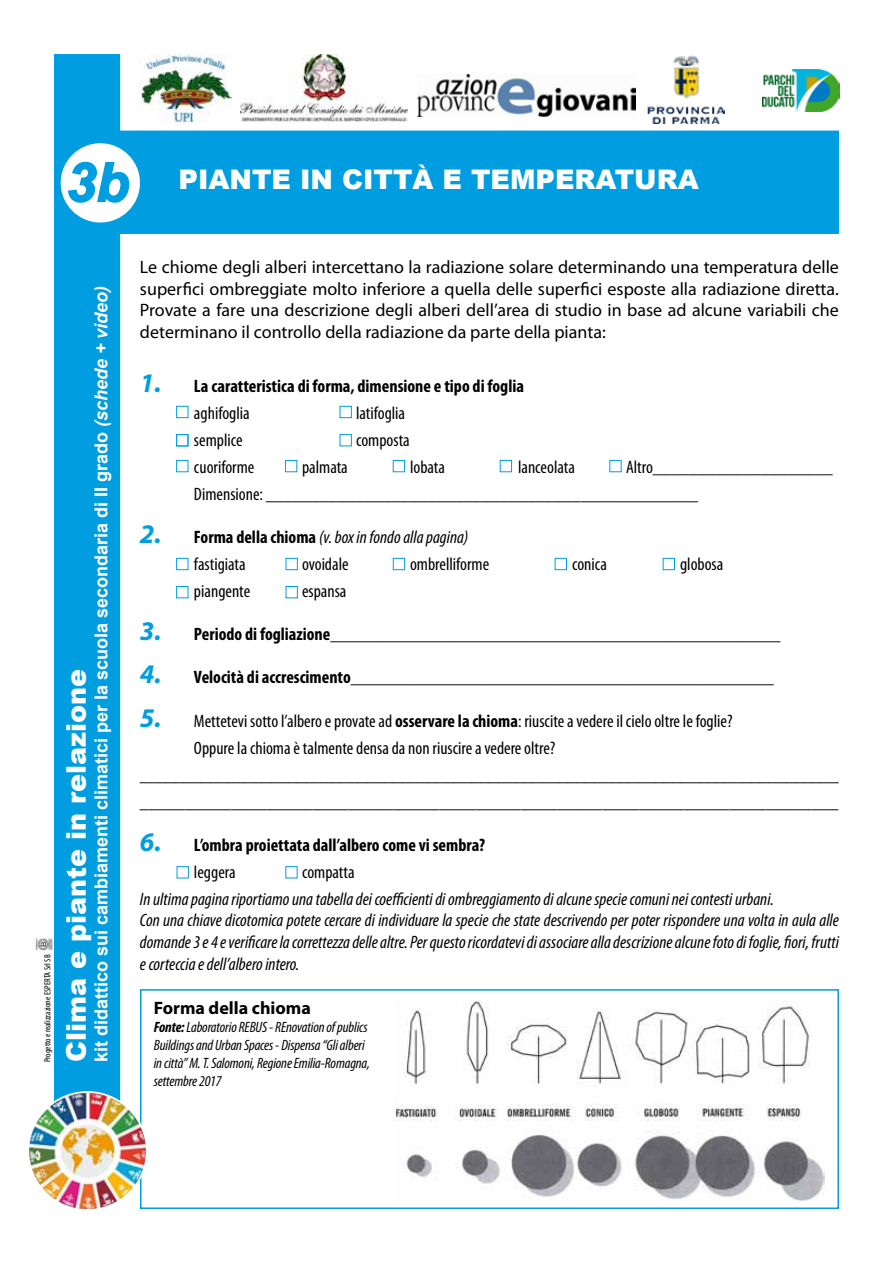
<style>
.page{position:relative;width:893px;height:1263px;background:#fff}
.page>*{position:absolute;margin:0;border:0;box-sizing:border-box;transform-origin:0 0}
.t1{font:900 27px "Arial";color:#fff}
.t2{font:18px/21.6px "Myriad Pro";color:#000;text-align:justify}
.t3{font:italic condensed 18px/21.6px "Myriad Pro";color:#000}
.t4{font:condensed 18px/27px "Myriad Pro";color:#000}
.t5{font:700 condensed 18px/27px "Myriad Pro";color:#000}
.t6{font:700 18px "Arial";color:#fff}
.t7{font:700 18px "Myriad Pro";color:#000}
.t8{font:italic condensed 15px/18px "Myriad Pro";letter-spacing:-.01em;color:#000}
.t9{font:condensed 9px "Myriad Pro";color:#000}
.s1{font-weight:700;font-style:italic;font-size:54px;color:#009ee0}
.s2{font-style:italic}
.s3{font-style:italic;font-stretch:normal;font-size:27px;color:#009ee0}
.s4{font-weight:400}
.s5{font-weight:700;font-stretch:normal;font-size:27px;color:#009ee0}
.s6{font-weight:700;font-style:normal}
.s7{font-style:normal}
.s8{font-weight:700;font-style:italic;font-size:27px;color:#009ee0}
.s9{font-weight:700;font-stretch:condensed}
.s10{font-weight:700;font-style:italic;font-stretch:normal;font-size:27px;color:#009ee0}
.s11{font-weight:700}
</style>
<div class="page">
<div style="left:54px;top:131px;width:785px;height:103px;background:#009ee0"></div>
<div style="left:54px;top:54px;width:66px;height:1143px;background:#009ee0"></div>
<img style="left:647px;top:56px;width:77px;height:68px">
<img style="left:762px;top:69px;width:77px;height:42px">
<img style="left:240px;top:54px;width:167px;height:68px">
<img style="left:140px;top:54px;width:91px;height:69px">
<img style="left:417px;top:74px;width:219px;height:43px">
<div style="left:61px;top:143px;width:79px;height:79px;background:#fff;border-radius:50%"></div>
<svg style="left:67px;top:161px;width:63px;height:42px"></svg>
<div style="left:176px;top:406px;width:12px;height:12px;border:1px solid #009ee0"></div>
<div style="left:340px;top:406px;width:12px;height:12px;border:1px solid #009ee0"></div>
<div style="left:340px;top:434px;width:12px;height:12px;border:1px solid #009ee0"></div>
<div style="left:176px;top:434px;width:12px;height:12px;border:1px solid #009ee0"></div>
<div style="left:176px;top:460px;width:12px;height:12px;border:1px solid #009ee0"></div>
<div style="left:285px;top:460px;width:12px;height:12px;border:1px solid #009ee0"></div>
<div style="left:393px;top:460px;width:12px;height:12px;border:1px solid #009ee0"></div>
<div style="left:500px;top:460px;width:12px;height:12px;border:1px solid #009ee0"></div>
<div style="left:610px;top:460px;width:11px;height:12px;border:1px solid #009ee0"></div>
<div style="left:176px;top:558px;width:12px;height:12px;border:1px solid #009ee0"></div>
<div style="left:286px;top:558px;width:12px;height:12px;border:1px solid #009ee0"></div>
<div style="left:393px;top:558px;width:12px;height:12px;border:1px solid #009ee0"></div>
<div style="left:555px;top:558px;width:12px;height:12px;border:1px solid #009ee0"></div>
<div style="left:663px;top:558px;width:12px;height:12px;border:1px solid #009ee0"></div>
<div style="left:176px;top:586px;width:12px;height:12px;border:1px solid #009ee0"></div>
<div style="left:286px;top:586px;width:12px;height:12px;border:1px solid #009ee0"></div>
<div style="left:177px;top:866px;width:12px;height:12px;border:1px solid #009ee0"></div>
<div style="left:286px;top:866px;width:11px;height:12px;border:1px solid #009ee0"></div>
<img style="left:395px;top:1000px;width:429px;height:200px">
<div style="left:140px;top:989px;width:699px;height:220px;border:2px solid #009ee0"></div>
<img style="left:28px;top:1092px;width:119px;height:118px;border-radius:59px">
<div style="left:27px;top:1091px;width:120px;height:120px;border:2px solid #fff;border-radius:50%"></div>
<img style="left:35px;top:938px;width:19px;height:14px">
<h1 class="t1" style="left:66px;top:160px;width:634px"><span class="s1">3b</span> PIANTE IN CITTÀ E TEMPERATURA</h1>
<p class="t9" style="left:42px;top:1062px;width:109px;rotate:-90deg">Progetto e realizzazione ESPERTA Srl SB</p>
<p class="t6" style="left:89px;top:1062px;width:780px;rotate:-90deg">kit didattico sui cambiamenti climatici per la scuola secondaria di II grado <span class="s2">(schede + video)</span></p>
<h1 class="t1" style="left:57px;top:1062px;width:395px;rotate:-90deg">Clima e piante in relazione</h1>
<p class="t2" style="left:140px;top:256px;width:700px">Le chiome degli alberi intercettano la radiazione solare determinando una temperatura delle superfici ombreggiate molto inferiore a quella delle superfici esposte alla radiazione diretta.<br>Provate a fare una descrizione degli alberi dell’area di studio in base ad alcune variabili che determinano il controllo della radiazione da parte della pianta:</p>
<p class="t5" style="left:194px;top:372px;width:331px;text-indent:-54px"><span class="s3">1.</span> La caratteristica di forma, dimensione e tipo di foglia <span class="s4">aghifoglia</span></p>
<p class="t4" style="left:356px;top:399px;width:51px">latifoglia</p>
<p class="t4" style="left:194px;top:426px;width:50px">semplice</p>
<p class="t4" style="left:356px;top:426px;width:55px">composta</p>
<p class="t4" style="left:194px;top:453px;width:62px">cuoriforme</p>
<p class="t4" style="left:302px;top:453px;width:47px">palmata</p>
<p class="t4" style="left:410px;top:453px;width:37px">lobata</p>
<p class="t4" style="left:518px;top:453px;width:59px">lanceolata</p>
<p class="t4" style="left:194px;top:453px;width:640px;text-indent:432px">Altro____________________<br>Dimensione: ________________________________________________</p>
<p class="t3" style="left:194px;top:523px;width:276px;line-height:27px;text-indent:-54px"><span class="s5">2.</span> <span class="s6">Forma della chioma</span> (v. box in fondo alla pagina) <span class="s7">fastigiata</span></p>
<p class="t4" style="left:302px;top:550px;width:48px">ovoidale</p>
<p class="t4" style="left:410px;top:550px;width:81px">ombrelliforme</p>
<p class="t4" style="left:572px;top:550px;width:36px">conica</p>
<p class="t4" style="left:680px;top:550px;width:45px">globosa</p>
<p class="t4" style="left:194px;top:577px;width:58px">piangente</p>
<p class="t4" style="left:302px;top:577px;width:46px">espansa</p>
<p class="t2" style="left:140px;top:623px;width:642px"><span class="s8">3.</span> <span class="s9">Periodo di fogliazione</span>__________________________________________________</p>
<p class="t2" style="left:140px;top:666px;width:635px"><span class="s8">4.</span> <span class="s9">Velocità di accrescimento</span>_______________________________________________</p>
<p class="t4" style="left:194px;top:707px;width:540px;text-indent:-54px"><span class="s10">5.</span> Mettetevi sotto l’albero e provate ad <span class="s11">osservare la chioma</span>: riuscite a vedere il cielo oltre le foglie?<br>Oppure la chioma è talmente densa da non riuscire a vedere oltre?</p>
<p class="t2" style="left:140px;top:761px;width:700px;line-height:27px">________________________________________________________________________________ _____________________________________________________________________________</p>
<p class="t5" style="left:194px;top:831px;width:293px;text-indent:-54px"><span class="s3">6.</span> L’ombra proiettata dall’albero come vi sembra? <span class="s4">leggera</span></p>
<p class="t4" style="left:302px;top:858px;width:54px">compatta</p>
<p class="t3" style="left:140px;top:888px;width:700px">In ultima pagina riportiamo una tabella dei coefficienti di ombreggiamento di alcune specie comuni nei contesti urbani.<br>Con una chiave dicotomica potete cercare di individuare la specie che state descrivendo per poter rispondere una volta in aula alle domande 3 e 4 e verificare la correttezza delle altre. Per questo ricordatevi di associare alla descrizione alcune foto di foglie, fiori, frutti e corteccia e dell’albero intero.</p>
<p class="t7" style="left:154px;top:996px;width:159px">Forma della chioma</p>
<p class="t8" style="left:154px;top:1018px;width:218px"><span class="s11">Fonte:</span> Laboratorio REBUS - REnovation of publics Buildings and Urban Spaces - Dispensa “Gli alberi in città” M. T. Salomoni, Regione Emilia-Romagna, settembre 2017</p>
</div>
